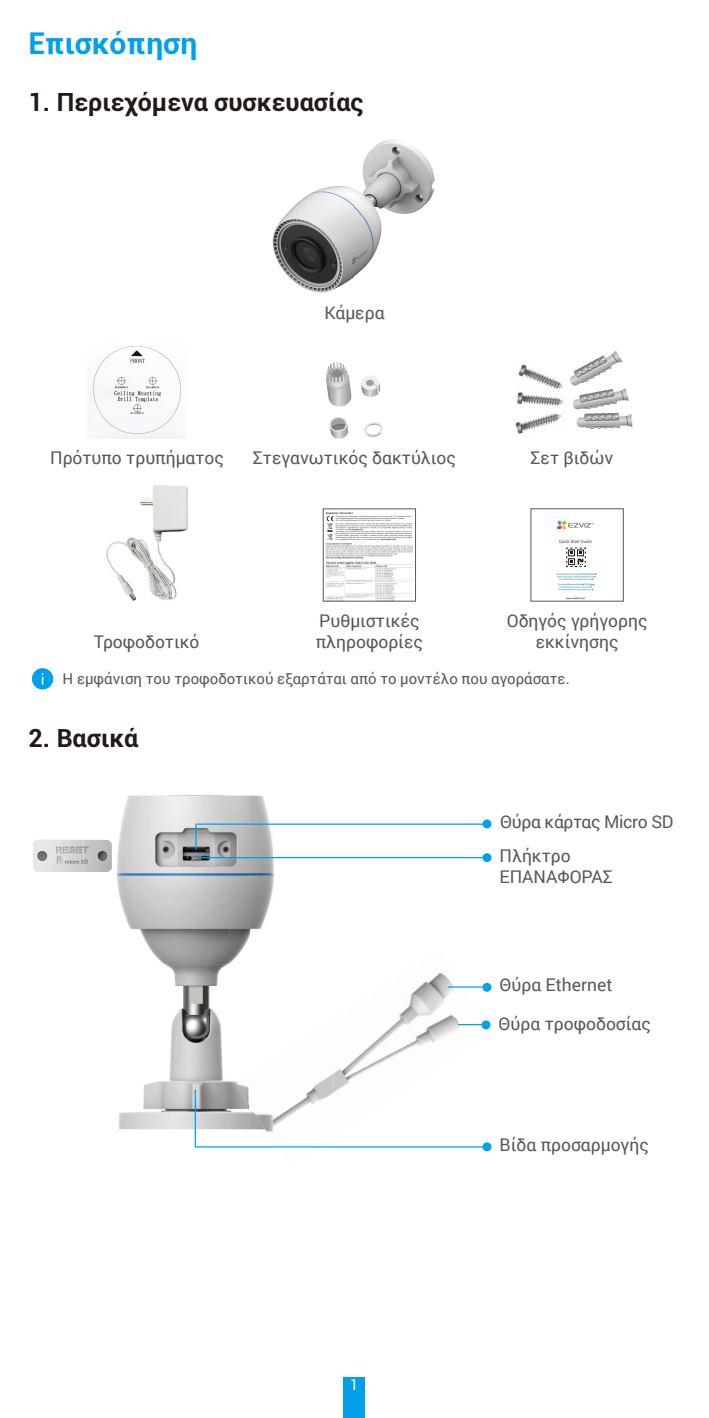
<style>
.page{position:relative;width:709px;height:1418px;background:#fff}
.page>*{position:absolute;margin:0;border:0;box-sizing:border-box;transform-origin:0 0}
.t1{font:700 30px "Roboto";color:#00a1e9}
.t2{font:700 25px "Roboto";color:#231916}
.t3{font:17.5px/21px "Roboto";color:#595857}
.t4{font:17.5px/34px "Roboto";letter-spacing:-.02em;color:#595857}
.t5{font:15px "Roboto";color:#595857}
.t6{font:15px "Roboto";color:#fff}
</style>
<div class="page">
<div style="left:344px;top:1376px;width:21px;height:41px;background:#00a1e9"></div>
<img style="left:272px;top:140px;width:163px;height:153px">
<img style="left:88px;top:346px;width:93px;height:93px">
<svg style="left:113px;top:412px;width:48px;height:21px"></svg>
<svg style="left:326px;top:362px;width:25px;height:44px"></svg>
<svg style="left:361px;top:376px;width:19px;height:21px"></svg>
<svg style="left:364px;top:422px;width:19px;height:15px"></svg>
<svg style="left:329px;top:417px;width:19px;height:21px"></svg>
<svg style="left:570px;top:350px;width:62px;height:79px"></svg>
<img style="left:517px;top:394px;width:47px;height:12px">
<img style="left:518px;top:364px;width:45px;height:30px">
<img style="left:544px;top:391px;width:19px;height:8px">
<img style="left:515px;top:413px;width:46px;height:21px">
<img style="left:106px;top:485px;width:81px;height:116px">
<img style="left:325px;top:511px;width:88px;height:88px">
<img style="left:555px;top:520px;width:42px;height:79px">
<div style="left:561px;top:546px;width:8px;height:8px;background:#fff"></div>
<svg style="left:566px;top:547px;width:20px;height:20px"></svg>
<div style="left:32px;top:668px;width:21px;height:21px;background:#00a1e9;border-radius:50%"></div>
<img style="left:273px;top:972px;width:219px;height:180px">
<img style="left:33px;top:839px;width:50px;height:33px">
<img style="left:83px;top:795px;width:250px;height:346px">
<img style="left:235px;top:1018px;width:98px;height:123px">
<svg style="left:126px;top:810px;width:5px;height:4px"></svg>
<hr style="left:195px;top:1146px;width:293px;height:1px;background:#00a1e9">
<div style="left:482px;top:1142px;width:9px;height:9px;background:#00a1e9;border-radius:50%"></div>
<div style="left:482px;top:819px;width:9px;height:9px;background:#00a1e9;border-radius:50%"></div>
<div style="left:482px;top:853px;width:9px;height:9px;background:#00a1e9;border-radius:50%"></div>
<hr style="left:195px;top:823px;width:2px;height:26px;background:#00a1e9">
<hr style="left:195px;top:1089px;width:1px;height:57px;background:#00a1e9">
<hr style="left:196px;top:857px;width:292px;height:1px;background:#00a1e9">
<hr style="left:197px;top:823px;width:289px;height:1px;background:#00a1e9">
<hr style="left:448px;top:986px;width:40px;height:1px;background:#00a1e9">
<svg style="left:482px;top:982px;width:9px;height:9px"></svg>
<svg style="left:458px;top:1024px;width:23px;height:1px"></svg>
<div style="left:481px;top:1020px;width:9px;height:9px;background:#00a1e9;border-radius:50%"></div>
<h1 class="t1" style="left:28px;top:22px;width:170px">Επισκόπηση</h1>
<h2 class="t2" style="left:28px;top:84px;width:336px">1. Περιεχόμενα συσκευασίας</h2>
<p class="t3" style="left:324px;top:302px;width:62px">Κάμερα</p>
<p class="t3" style="left:50px;top:447px;width:175px">Πρότυπο τρυπήματος</p>
<p class="t3" style="left:253px;top:447px;width:204px">Στεγανωτικός δακτύλιος</p>
<p class="t3" style="left:530px;top:447px;width:84px">Σετ βιδών</p>
<p class="t3" style="left:316px;top:609px;width:109px">Ρυθμιστικές πληροφορίες</p>
<p class="t3" style="left:507px;top:609px;width:142px;text-align:center">Οδηγός γρήγορης εκκίνησης</p>
<p class="t5" style="left:63px;top:668px;width:508px">Η εμφάνιση του τροφοδοτικού εξαρτάται από το μοντέλο που αγοράσατε.</p>
<p class="t3" style="left:94px;top:630px;width:107px">Τροφοδοτικό</p>
<h2 class="t2" style="left:28px;top:720px;width:111px">2. Βασικά</h2>
<p class="t6" style="left:350px;top:1373px;width:10px">1</p>
<p class="t4" style="left:499px;top:804px;width:175px">Θύρα κάρτας Micro SD<br>Πλήκτρο</p>
<p class="t3" style="left:499px;top:865px;width:115px">ΕΠΑΝΑΦΟΡΑΣ</p>
<p class="t3" style="left:499px;top:973px;width:114px">Θύρα Ethernet</p>
<p class="t3" style="left:498px;top:1012px;width:154px">Θύρα τροφοδοσίας</p>
<p class="t3" style="left:499px;top:1133px;width:151px">Βίδα προσαρμογής</p>
</div>
